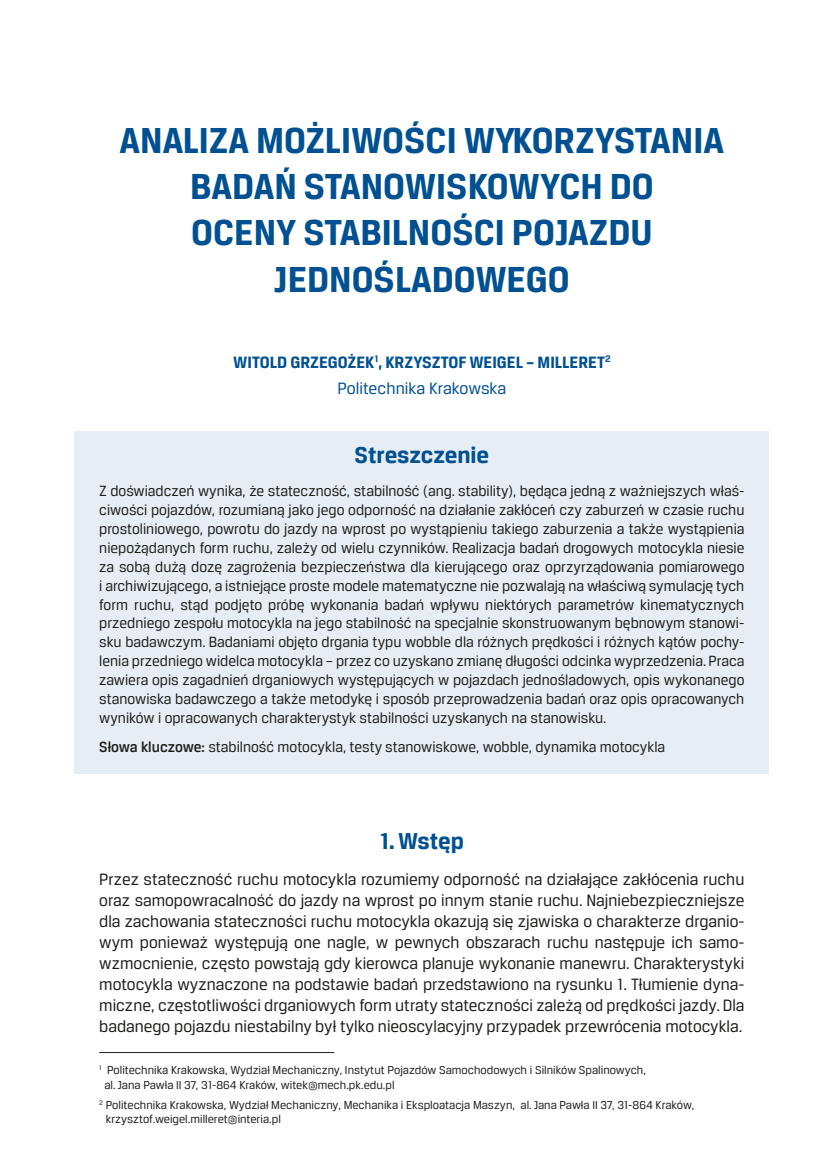
<style>
.page{position:relative;width:819px;height:1161px;background:#fff}
.page>*{position:absolute;margin:0;border:0;box-sizing:border-box;transform-origin:0 0}
.t1{font:700 38.5px/46.2px "Breuer Text";color:#005092;text-align:center}
.t2{font:700 24.5px "Breuer Text";color:#005092}
.podstawowy_pol{font:17.5px/21px "Breuer Text";color:#1d1d1b;text-align:justify}
.podst_ang{font:700 17.5px "Breuer Text";color:#005092}
.podst_ang-2{font:17.5px "Breuer Text";color:#005092}
.streszcz_ang{font:15.75px/18.9px "Breuer Text";color:#1d1d1b;text-align:justify}
.przypisy{font:12.25px/14.7px "Breuer Text";color:#1d1d1b}
.s1{font-weight:500}
</style>
<div class="page">
<div style="left:74px;top:431px;width:695px;height:343px;background:#e6edf4"></div>
<hr style="left:99px;top:1052px;width:235px;height:1px;background:#1d1d1b">
<p class="t1" style="left:120px;top:117px;width:606px">ANALIZA MOŻLIWOŚCI WYKORZYSTANIA<br>BADAŃ STANOWISKOWYCH DO<br>OCENY STABILNOŚCI POJAZDU<br>JEDNOŚLADOWEGO</p>
<p class="podst_ang" style="left:233px;top:353px;width:379px">WITOLD GRZEGOŻEK<sup>1</sup>, KRZYSZTOF WEIGEL – MILLERET<sup>2</sup></p>
<p class="podst_ang-2" style="left:337px;top:379px;width:170px">Politechnika Krakowska</p>
<p class="t2" style="left:354px;top:442px;width:136px">Streszczenie</p>
<p class="streszcz_ang" style="left:99px;top:481px;width:646px">Z doświadczeń wynika, że stateczność, stabilność (ang. stability), będąca jedną z ważniejszych właś&shy;ciwości pojazdów, rozumianą jako jego odporność na działanie zakłóceń czy zaburzeń w czasie ruchu prostoliniowego, powrotu do jazdy na wprost po wystąpieniu takiego zaburzenia a także wystąpienia niepożądanych form ruchu, zależy od wielu czynników. Realizacja badań drogowych motocykla niesie za sobą dużą dozę zagrożenia bezpieczeństwa dla kierującego oraz oprzyrządowania pomiarowego i archiwizującego, a istniejące proste modele matematyczne nie pozwalają na właściwą symulację tych form ruchu, stąd podjęto próbę wykonania badań wpływu niektórych parametrów kinematycznych przedniego zespołu motocykla na jego stabilność na specjalnie skonstruowanym bębnowym stanowi&shy;sku badawczym. Badaniami objęto drgania typu wobble dla różnych prędkości i różnych kątów pochy&shy;lenia przedniego widelca motocykla – przez co uzyskano zmianę długości odcinka wyprzedzenia. Praca zawiera opis zagadnień drganiowych występujących w pojazdach jednośladowych, opis wykonanego stanowiska badawczego a także metodykę i sposób przeprowadzenia badań oraz opis opracowanych wyników i opracowanych charakterystyk stabilności uzyskanych na stanowisku.</p>
<p class="streszcz_ang" style="left:99px;top:737px;width:567px"><span class="s1">Słowa kluczowe:</span> stabilność motocykla, testy stanowiskowe, wobble, dynamika motocykla</p>
<p class="t2" style="left:380px;top:827px;width:86px">1. Wstęp</p>
<p class="podstawowy_pol" style="left:99px;top:868px;width:646px">Przez stateczność ruchu motocykla rozumiemy odporność na działające zakłócenia ruchu oraz samopowracalność do jazdy na wprost po innym stanie ruchu. Najniebezpieczniejsze dla zachowania stateczności ruchu motocykla okazują się zjawiska o charakterze drganio&shy;wym ponieważ występują one nagle, w pewnych obszarach ruchu następuje ich samo&shy;wzmocnienie, często powstają gdy kierowca planuje wykonanie manewru. Charakterystyki motocykla wyznaczone na podstawie badań przedstawiono na rysunku 1. Tłumienie dyna&shy;miczne, częstotliwości drganiowych form utraty stateczności zależą od prędkości jazdy. Dla badanego pojazdu niestabilny był tylko nieoscylacyjny przypadek przewrócenia motocykla.</p>
<p class="przypisy" style="left:104px;top:1063px;width:543px;text-indent:-5px"><sup>1</sup> Politechnika Krakowska, Wydział Mechaniczny, Instytut Pojazdów Samochodowych i Silników Spalinowych, al. Jana Pawła II 37, 31-864 Kraków, witek@mech.pk.edu.pl</p>
<p class="przypisy" style="left:106px;top:1097px;width:590px;text-indent:-6px"><sup>2</sup> Politechnika Krakowska, Wydział Mechaniczny, Mechanika i Eksploatacja Maszyn, al. Jana Pawła II 37, 31-864 Kraków, krzysztof.weigel.milleret@interia.pl</p>
</div>
